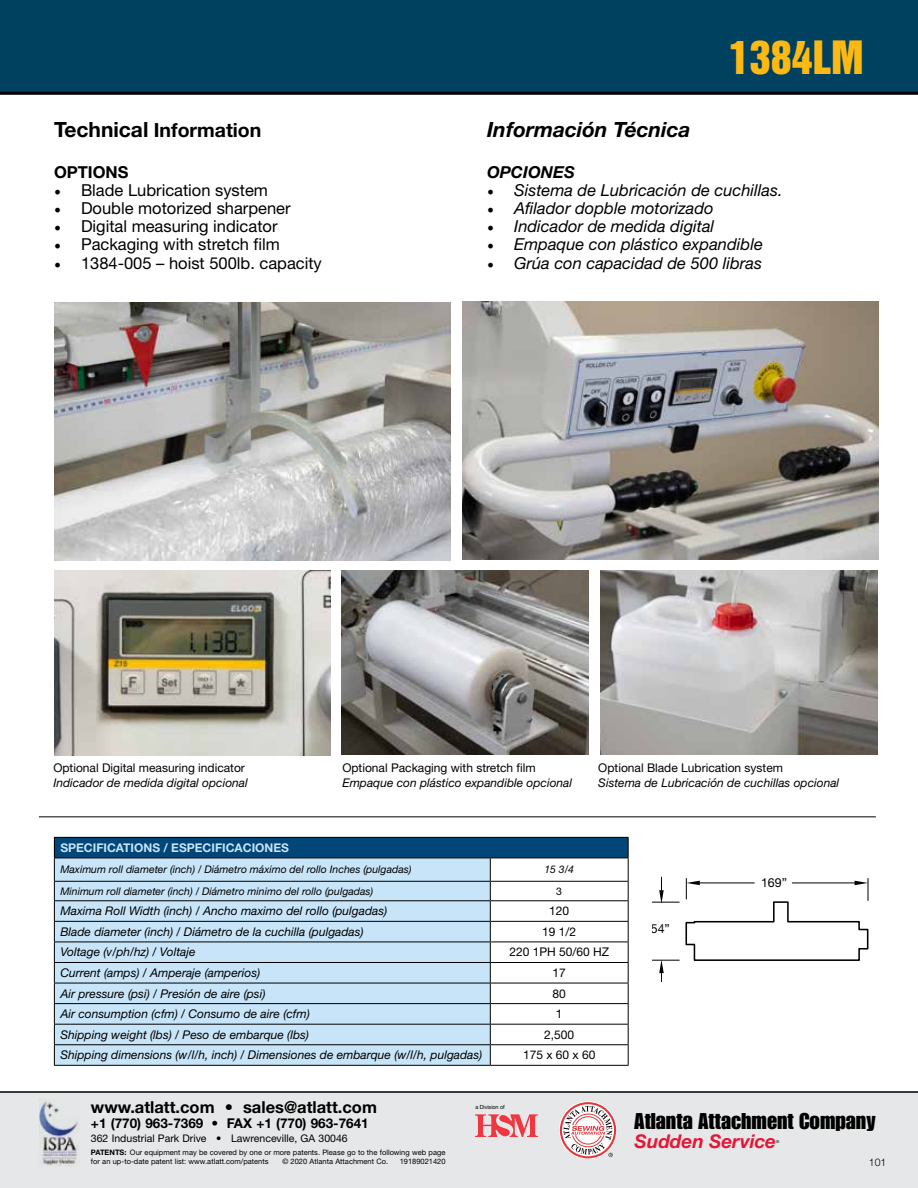
<style>
.page{position:relative;width:918px;height:1188px;background:#fff}
.page>*{position:absolute;margin:0;border:0;box-sizing:border-box;transform-origin:0 0}
.t1{font:42px "Helvetica Inserat LT Std";color:#fdb913}
.t2{font:22.35px "Impact LT Std";color:#000}
.t3{font:italic 700 21px "Helvetica Neue LT Std";color:#000}
.t4{font:700 19.5px "Helvetica Neue LT Std";color:#000}
.t5{font:italic 700 18.9px "Helvetica Neue LT Std";color:#e31837}
.t6{font:italic 16.5px "Helvetica Neue LT Std";color:#000}
.t7{font:16.5px "Helvetica Neue LT Std";color:#000}
.t8{font:700 16.5px "Helvetica Neue LT Std";color:#000}
.t9{font:italic 700 16.5px "Helvetica Neue LT Std";color:#000}
.t10{font:700 13.5px "Helvetica Neue LT Std";color:#000}
.t11{font:12.45px "Helvetica Neue LT Std";color:#000}
.t12{font:italic 12px "Helvetica Neue LT Std";color:#000}
.t13{font:12px "Helvetica Neue LT Std";color:#000}
.t14{font:700 12px "Helvetica Neue LT Std";color:#c7e4f8}
.t15{font:italic 10.5px "Helvetica Neue LT Std";color:#000}
.t16{font:10.5px "Helvetica Neue LT Std";color:#000}
.t17{font:300 10.5px "Helvetica Neue LT Std";color:#000}
.t18{font:7.5px/9px "Helvetica Neue LT Std";color:#000}
.t19{font:5.7px "Helvetica Neue LT Std";letter-spacing:-.005em;color:#000;scale:.96 1}
.t20{font:4.05px "Helvetica Neue LT Std";color:#000}
.s1{font-size:21px}
.s2{font-family:"Minion Pro";font-size:18px}
.s3{font-family:"Minion Pro";font-style:normal;font-size:18px}
.s4{font-weight:700}
</style>
<div class="page">
<div style="left:0;top:0;width:918px;height:92px;background:#004160"></div>
<hr style="left:0;top:92px;width:918px;height:3px;background:#000">
<div style="left:0;top:1092px;width:918px;height:96px;background:#e6e7e8"></div>
<hr style="left:0;top:1091px;width:918px;height:2px;background:#000">
<div style="left:40px;top:1092px;width:43px;height:77px;background:#e6e7e8"></div>
<img style="left:40px;top:1098px;width:40px;height:68px">
<svg style="left:560px;top:1102px;width:56px;height:56px"></svg>
<svg style="left:475px;top:1114px;width:63px;height:23px"></svg>
<div style="left:54px;top:837px;width:574px;height:21px;background:#004678"></div>
<div style="left:55px;top:859px;width:435px;height:206px;background:#c7e4f8"></div>
<hr style="left:54px;top:837px;width:436px;height:1px;background:#000">
<hr style="left:490px;top:837px;width:139px;height:1px;background:#000">
<hr style="left:54px;top:858px;width:436px;height:1px;background:#000">
<hr style="left:54px;top:881px;width:436px;height:1px;background:#000">
<hr style="left:54px;top:900px;width:436px;height:1px;background:#000">
<hr style="left:54px;top:921px;width:436px;height:1px;background:#000">
<hr style="left:54px;top:942px;width:436px;height:1px;background:#000">
<hr style="left:54px;top:962px;width:436px;height:1px;background:#000">
<hr style="left:54px;top:983px;width:436px;height:1px;background:#000">
<hr style="left:54px;top:1003px;width:436px;height:1px;background:#000">
<hr style="left:54px;top:1024px;width:436px;height:1px;background:#000">
<hr style="left:54px;top:1044px;width:436px;height:1px;background:#000">
<svg style="left:54px;top:838px;width:1px;height:227px"></svg>
<svg style="left:490px;top:838px;width:139px;height:227px"></svg>
<hr style="left:54px;top:1065px;width:436px;height:1px;background:#000">
<hr style="left:490px;top:1065px;width:139px;height:1px;background:#000">
<svg style="left:652px;top:960px;width:27px;height:22px"></svg>
<svg style="left:652px;top:877px;width:27px;height:27px"></svg>
<svg style="left:685px;top:878px;width:184px;height:83px"></svg>
<hr style="left:39px;top:816px;width:837px;height:1px;background:#000">
<img style="left:54px;top:302px;width:396px;height:259px">
<img style="left:462px;top:301px;width:416px;height:258px">
<img style="left:600px;top:570px;width:278px;height:185px">
<img style="left:342px;top:570px;width:246px;height:184px">
<img style="left:55px;top:571px;width:275px;height:184px">
<h3 class="t4" style="left:54px;top:118px;width:209px"><span class="s1">Technical</span> Information</h3>
<h3 class="t8" style="left:54px;top:161px;width:76px">OPTIONS</h3>
<h3 class="t7" style="left:54px;top:180px;width:216px"><span class="s2">•</span> Blade Lubrication system</h3>
<h3 class="t7" style="left:54px;top:198px;width:238px"><span class="s2">•</span> Double motorized sharpener</h3>
<h3 class="t7" style="left:54px;top:216px;width:225px"><span class="s2">•</span> Digital measuring indicator</h3>
<h3 class="t7" style="left:54px;top:234px;width:227px"><span class="s2">•</span> Packaging with stretch film</h3>
<h3 class="t7" style="left:54px;top:253px;width:269px"><span class="s2">•</span> 1384-005 – hoist 500lb. capacity</h3>
<h1 class="t1" style="left:729px;top:32px;width:137px">1384LM</h1>
<h3 class="t3" style="left:487px;top:117px;width:205px">Información Técnica</h3>
<h3 class="t9" style="left:487px;top:161px;width:89px">OPCIONES</h3>
<h3 class="t6" style="left:487px;top:180px;width:297px"><span class="s3">•</span> Sistema de Lubricación de cuchillas.</h3>
<h3 class="t6" style="left:487px;top:198px;width:228px"><span class="s3">•</span> Afilador dopble motorizado</h3>
<h3 class="t6" style="left:487px;top:216px;width:229px"><span class="s3">•</span> Indicador de medida digital</h3>
<h3 class="t6" style="left:487px;top:234px;width:277px"><span class="s3">•</span> Empaque con plástico expandible</h3>
<h3 class="t6" style="left:487px;top:253px;width:276px"><span class="s3">•</span> Grúa con capacidad de 500 libras</h3>
<p class="t13" style="left:53px;top:760px;width:193px">Optional Digital measuring indicator</p>
<p class="t12" style="left:53px;top:775px;width:196px">Indicador de medida digital opcional</p>
<p class="t13" style="left:342px;top:760px;width:195px">Optional Packaging with stretch film</p>
<p class="t12" style="left:342px;top:775px;width:231px">Empaque con plástico expandible opcional</p>
<p class="t13" style="left:598px;top:760px;width:186px">Optional Blade Lubrication system</p>
<p class="t12" style="left:598px;top:775px;width:242px">Sistema de Lubricación de cuchillas opcional</p>
<p class="t14" style="left:60px;top:840px;width:230px">SPECIFICATIONS / ESPECIFICACIONES</p>
<p class="t15" style="left:60px;top:863px;width:353px">Maximum roll diameter (inch) / Diámetro máximo del rollo Inches (pulgadas)</p>
<p class="t15" style="left:544px;top:863px;width:31px">15 3/4</p>
<p class="t15" style="left:60px;top:885px;width:314px">Minimum roll diameter (inch) / Diámetro minimo del rollo (pulgadas)</p>
<p class="t16" style="left:556px;top:885px;width:7px">3</p>
<p class="t12" style="left:60px;top:904px;width:328px">Maxima Roll Width (inch) / Ancho maximo del rollo (pulgadas)</p>
<p class="t13" style="left:549px;top:904px;width:22px">120</p>
<p class="t12" style="left:60px;top:924px;width:305px">Blade diameter (inch) / Diámetro de la cuchilla (pulgadas)</p>
<p class="t13" style="left:542px;top:924px;width:36px">19 1/2</p>
<p class="t12" style="left:60px;top:945px;width:137px">Voltage (v/ph/hz) / Voltaje</p>
<p class="t13" style="left:509px;top:945px;width:101px">220 1PH 50/60 HZ</p>
<p class="t12" style="left:60px;top:966px;width:201px">Current (amps) / Amperaje (amperios)</p>
<p class="t13" style="left:553px;top:966px;width:15px">17</p>
<p class="t12" style="left:60px;top:986px;width:207px">Air pressure (psi) / Presión de aire (psi)</p>
<p class="t13" style="left:553px;top:986px;width:15px">80</p>
<p class="t12" style="left:60px;top:1007px;width:251px">Air consumption (cfm) / Consumo de aire (cfm)</p>
<p class="t13" style="left:556px;top:1007px;width:8px">1</p>
<p class="t12" style="left:60px;top:1027px;width:250px">Shipping weight (lbs) / Peso de embarque (lbs)</p>
<p class="t13" style="left:544px;top:1027px;width:32px">2,500</p>
<p class="t12" style="left:60px;top:1048px;width:424px">Shipping dimensions (w/l/h, inch) / Dimensiones de embarque (w/l/h, pulgadas)</p>
<p class="t13" style="left:523px;top:1048px;width:74px">175 x 60 x 60</p>
<h3 class="t8" style="left:91px;top:1097px;width:287px">www.atlatt.com • sales@atlatt.com</h3>
<p class="t10" style="left:91px;top:1115px;width:279px">+1 (770) 963-7369 • FAX +1 (770) 963-7641</p>
<p class="t16" style="left:91px;top:1132px;width:258px">362 Industrial Park Drive • Lawrenceville, GA 30046</p>
<p class="t18" style="left:91px;top:1148px;width:356px"><span class="s4">PATENTS:</span> Our equipment may be covered by one or more patents. Please go to the following web page for an up-to-date patent list: www.atlatt.com/patents</p>
<p class="t18" style="left:282px;top:1157px;width:107px">© 2020 Atlanta Attachment Co.</p>
<p class="t18" style="left:400px;top:1157px;width:47px">19189021420</p>
<p class="t19" style="left:475px;top:1104px;width:32px">a Division of</p>
<p class="t11" style="left:651px;top:921px;width:21px">54”</p>
<p class="t11" style="left:761px;top:875px;width:28px">169”</p>
<h2 class="t2" style="left:634px;top:1108px;width:243px">Atlanta Attachment Company</h2>
<h3 class="t5" style="left:635px;top:1130px;width:143px">Sudden Service</h3>
<p class="t20" style="left:776px;top:1139px;width:5px">®</p>
<p class="t17" style="left:869px;top:1155px;width:19px">101</p>
</div>
